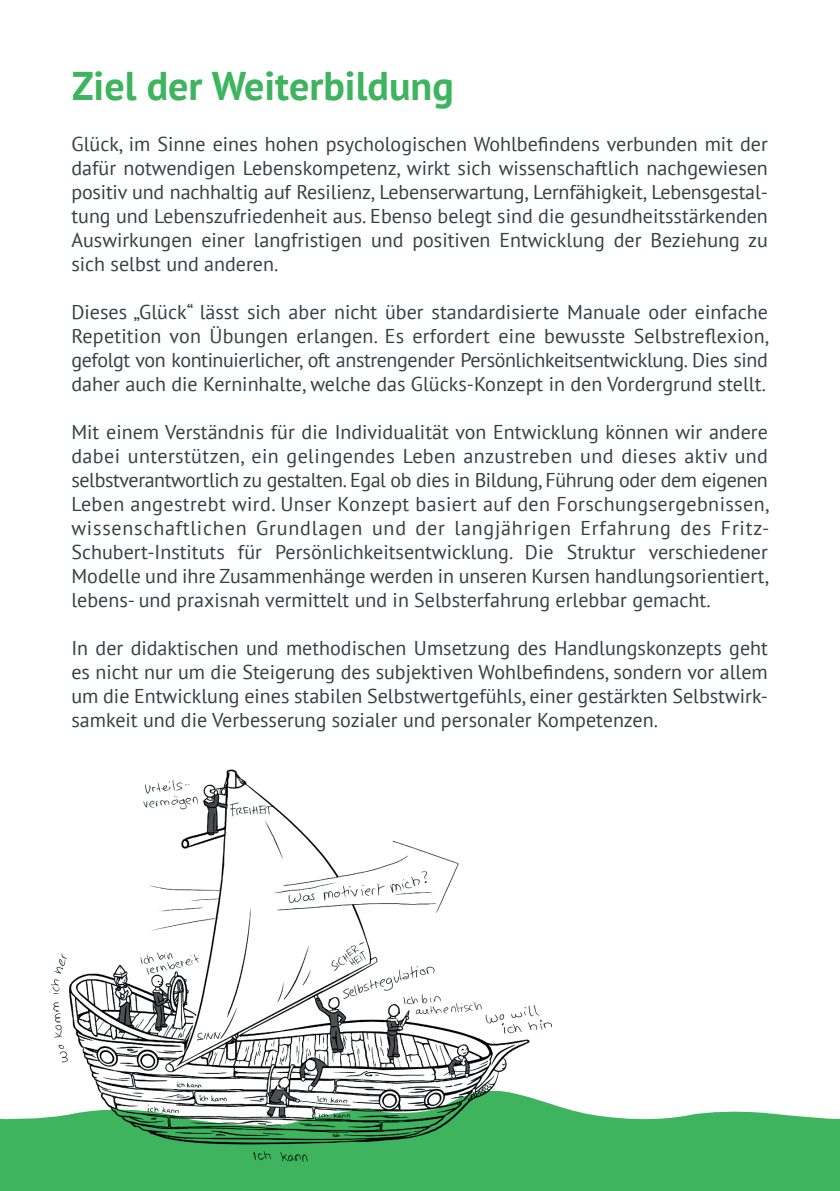
<style>
.page{position:relative;width:840px;height:1191px;background:#fff}
.page>*{position:absolute;margin:0;border:0;box-sizing:border-box;transform-origin:0 0}
.t1{font:700 40px "PT Sans";color:#3eb45e}
.t2{font:20px/24px "PT Sans";color:#364042;text-align:justify}
.t3{font:20px "PT Sans";color:#364042}
.t4{font:20px/24px "PT Sans";letter-spacing:-.02em;color:#364042}
</style>
<div class="page">
<svg style="left:0;top:1107px;width:839px;height:84px;background:#4bb969"></svg>
<img style="left:24px;top:769px;width:539px;height:400px">
<h1 class="t1" style="left:72px;top:60px;width:383px">Ziel der Weiterbildung</h1>
<p class="t3" style="left:71px;top:131px;width:697px">Glück, im Sinne eines hohen psychologischen Wohlbefindens verbunden mit der</p>
<p class="t2" style="left:71px;top:155px;width:697px">dafür notwendigen Lebenskompetenz, wirkt sich wissenschaftlich nachgewiesen positiv und nachhaltig auf Resilienz, Lebenserwartung, Lernfähigkeit, Lebensgestal&shy;tung und Lebenszufriedenheit aus. Ebenso belegt sind die gesundheitsstärkenden Auswirkungen einer langfristigen und positiven Entwicklung der Beziehung zu sich selbst und anderen.</p>
<p class="t2" style="left:71px;top:299px;width:697px">Dieses „Glück“ lässt sich aber nicht über standardisierte Manuale oder einfache</p>
<p class="t3" style="left:71px;top:323px;width:699px">Repetition von Übungen erlangen. Es erfordert eine bewusste Selbstreflexion,</p>
<p class="t4" style="left:71px;top:347px;width:697px">gefolgt von kontinuierlicher, oft anstrengender Persönlichkeitsentwicklung. Dies sind daher auch die Kerninhalte, welche das Glücks-Konzept in den Vordergrund stellt.</p>
<p class="t2" style="left:71px;top:419px;width:699px">Mit einem Verständnis für die Individualität von Entwicklung können wir andere dabei unterstützen, ein gelingendes Leben anzustreben und dieses aktiv und selbstverantwortlich zu gestalten. Egal ob dies in Bildung, Führung oder dem eigenen Leben angestrebt wird. Unser Konzept basiert auf den Forschungsergebnissen, wissenschaftlichen Grundlagen und der langjährigen Erfahrung des Fritz-Schubert-Instituts für Persönlichkeitsentwicklung. Die Struktur verschiedener Modelle und ihre Zusammenhänge werden in unseren Kursen handlungsorientiert,</p>
<p class="t3" style="left:71px;top:587px;width:640px">lebens- und praxisnah vermittelt und in Selbsterfahrung erlebbar gemacht.</p>
<p class="t2" style="left:71px;top:635px;width:697px">In der didaktischen und methodischen Umsetzung des Handlungskonzepts geht</p>
<p class="t3" style="left:71px;top:659px;width:697px">es nicht nur um die Steigerung des subjektiven Wohlbefindens, sondern vor allem</p>
<p class="t2" style="left:71px;top:683px;width:697px">um die Entwicklung eines stabilen Selbstwertgefühls, einer gestärkten Selbstwirk&shy;samkeit und die Verbesserung sozialer und personaler Kompetenzen.</p>
</div>
